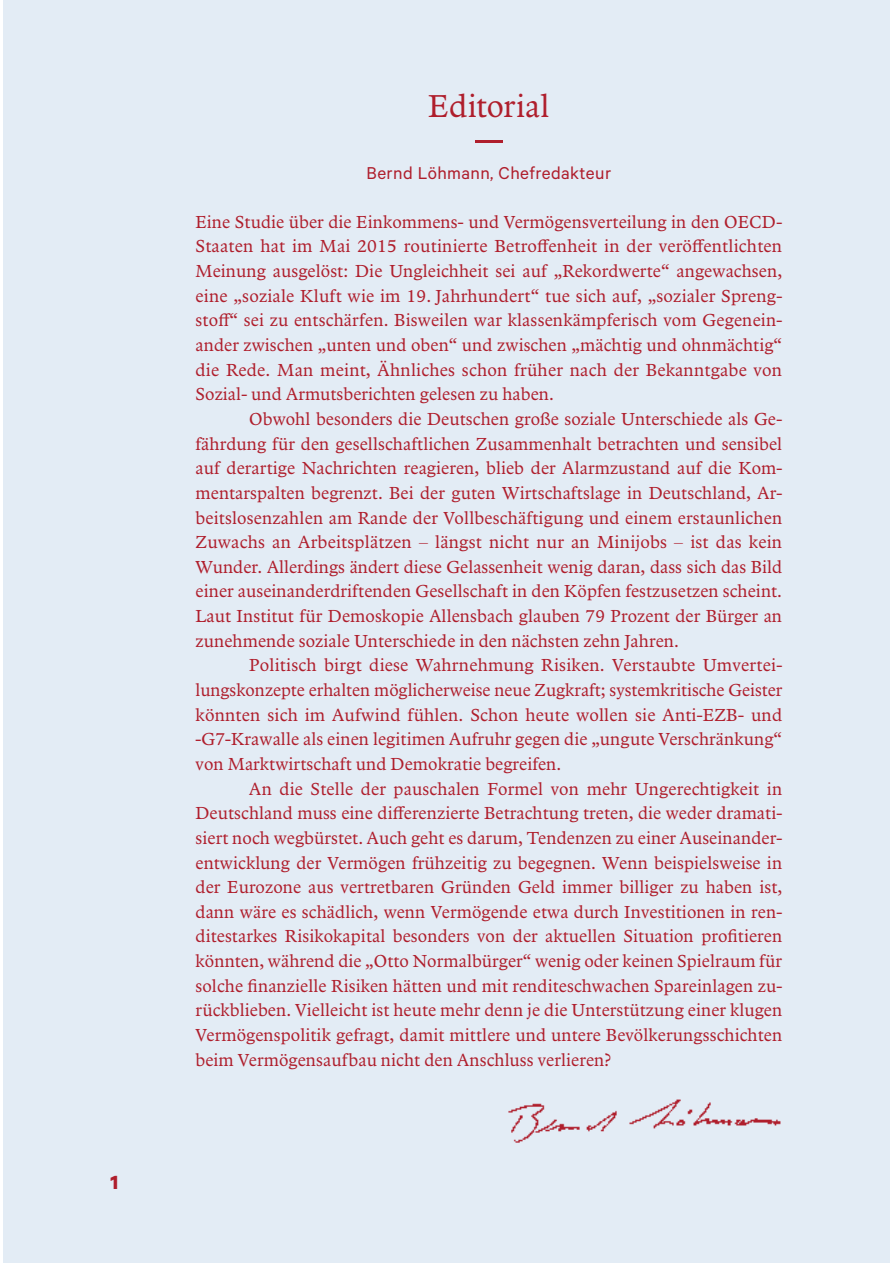
<style>
.page{position:relative;width:893px;height:1263px;background:#fff}
.page>*{position:absolute;margin:0;border:0;box-sizing:border-box;transform-origin:0 0}
.t1{font:32.85px "Arbesco DT";letter-spacing:.005em;color:#af1e2c}
.t2{font:700 21.45px "Calibre";color:#af1e2c}
.t3{font:19.35px "Calibre";letter-spacing:.02em;color:#af1e2c}
.t4{font:18px/24.6px "Arbesco DT";letter-spacing:.005em;color:#af1e2c;text-align:justify}
</style>
<div class="page">
<div style="left:3px;top:0;width:887px;height:1263px;background:#e3ecf5"></div>
<hr style="left:475px;top:140px;width:28px;height:3px;background:#af1e2c">
<img style="left:508px;top:1099px;width:273px;height:44px">
<p class="t2" style="left:110px;top:1169px;width:9px">1</p>
<h1 class="t1" style="left:428px;top:93px;width:123px">Editorial</h1>
<p class="t3" style="left:366px;top:166px;width:246px">Bernd Löhmann, Chefredakteur</p>
<p class="t4" style="left:195px;top:211px;width:588px">Eine Studie über die Einkommens- und Vermögensverteilung in den OECD-Staaten hat im Mai 2015 routinierte Betroffenheit in der veröffentlichten Meinung ausgelöst: Die Ungleichheit sei auf „Rekordwerte“ angewachsen, eine „soziale Kluft wie im 19. Jahrhundert“ tue sich auf, „sozialer Spreng&shy;stoff“ sei zu entschärfen. Bisweilen war klassenkämpferisch vom Gegenein&shy;ander zwischen „unten und oben“ und zwischen „mächtig und ohnmächtig“ die Rede. Man meint, Ähnliches schon früher nach der Bekanntgabe von Sozial- und Armutsberichten gelesen zu haben.</p>
<p class="t4" style="left:195px;top:408px;width:588px;text-indent:54px">Obwohl besonders die Deutschen große soziale Unterschiede als Ge&shy;fährdung für den gesellschaftlichen Zusammenhalt betrachten und sensibel auf derartige Nachrichten reagieren, blieb der Alarmzustand auf die Kom&shy;mentarspalten begrenzt. Bei der guten Wirtschaftslage in Deutschland, Ar&shy;beitslosenzahlen am Rande der Vollbeschäftigung und einem erstaunlichen Zuwachs an Arbeitsplätzen – längst nicht nur an Minijobs – ist das kein Wunder. Allerdings ändert diese Gelassenheit wenig daran, dass sich das Bild einer auseinanderdriftenden Gesellschaft in den Köpfen festzusetzen scheint.<br>Laut Institut für Demoskopie Allensbach glauben 79 Prozent der Bürger an zunehmende soziale Unterschiede in den nächsten zehn Jahren.</p>
<p class="t4" style="left:195px;top:654px;width:588px;text-indent:54px">Politisch birgt diese Wahrnehmung Risiken. Verstaubte Umvertei&shy;lungskonzepte erhalten möglicherweise neue Zugkraft; systemkritische Geister könnten sich im Aufwind fühlen. Schon heute wollen sie Anti-EZB- und -G7-Krawalle als einen legitimen Aufruhr gegen die „ungute Verschränkung“ von Marktwirtschaft und Demokratie begreifen.</p>
<p class="t4" style="left:195px;top:778px;width:588px;text-indent:54px">An die Stelle der pauschalen Formel von mehr Ungerechtigkeit in Deutschland muss eine differenzierte Betrachtung treten, die weder dramati&shy;siert noch wegbürstet. Auch geht es darum, Tendenzen zu einer Auseinander&shy;entwicklung der Vermögen frühzeitig zu begegnen. Wenn beispielsweise in der Eurozone aus vertretbaren Gründen Geld immer billiger zu haben ist, dann wäre es schädlich, wenn Vermögende etwa durch Investitionen in ren&shy;ditestarkes Risikokapital besonders von der aktuellen Situation profitieren könnten, während die „Otto Normalbürger“ wenig oder keinen Spielraum für solche finanzielle Risiken hätten und mit renditeschwachen Spareinlagen zu&shy;rückblieben. Vielleicht ist heute mehr denn je die Unterstützung einer klugen Vermögenspolitik gefragt, damit mittlere und untere Bevölkerungsschichten beim Vermögensaufbau nicht den Anschluss verlieren?</p>
</div>
